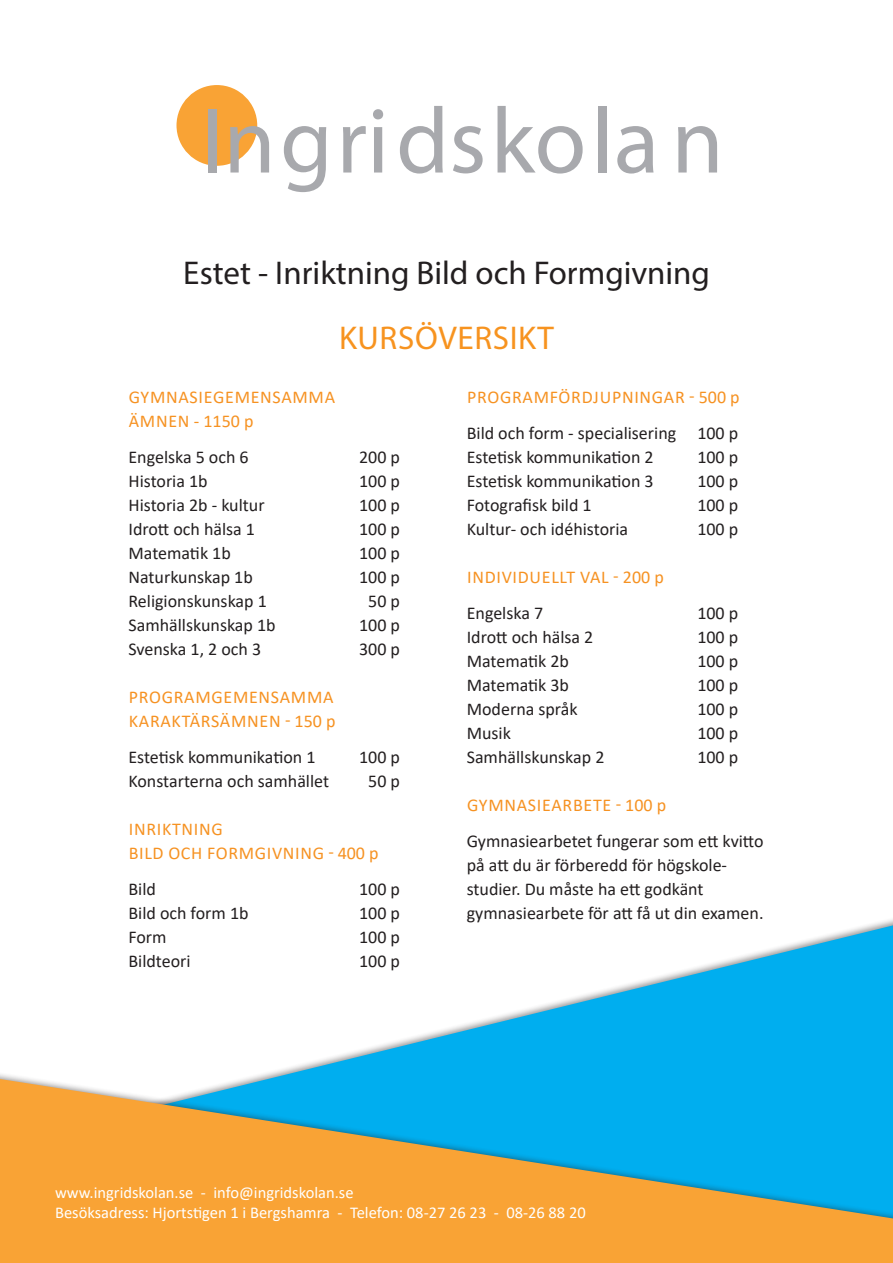
<style>
.page{position:relative;width:893px;height:1263px;background:#fff}
.page>*{position:absolute;margin:0;border:0;box-sizing:border-box;transform-origin:0 0}
.t1{font:93.75px "Myriad Pro";letter-spacing:.04em;color:#a8a9ad}
.t2{font:33px "Myriad Pro";color:#231f20}
.t3{font:33px "Myriad Pro";letter-spacing:.02em;color:#f7931f}
.t4{font:18px/24px "Calibri";color:#231f20}
.t5{font:18px/24px "Calibri";letter-spacing:.04em;color:#f69222}
.t6{font:16.5px/19.8px "Calibri";color:#fff}
</style>
<div class="page">
<svg style="left:282px;top:925px;width:611px;height:145px"></svg>
<div style="left:0;top:1070px;width:893px;height:193px;background:#231f20;opacity:.45"></div>
<svg style="left:0;top:1079px;width:893px;height:184px;background:#9fa77a"></svg>
<div style="left:176px;top:85px;width:81px;height:81px;background:#f9a335;border-radius:50%"></div>
<h1 class="t1" style="left:201px;top:83px;width:524px">Ingridskolan</h1>
<h2 class="t2" style="left:183px;top:252px;width:528px">Estet - Inriktning Bild och Formgivning</h2>
<h2 class="t3" style="left:339px;top:317px;width:216px">KURSÖVERSIKT</h2>
<p class="t5" style="left:129px;top:384px;width:208px">GYMNASIEGEMENSAMMA<br>ÄMNEN - 1150 p</p>
<p class="t4" style="left:128px;top:444px;width:122px">Engelska 5 och 6</p>
<p class="t4" style="left:359px;top:444px;width:42px">200 p</p>
<p class="t4" style="left:128px;top:468px;width:81px">Historia 1b</p>
<p class="t4" style="left:359px;top:468px;width:42px">100 p</p>
<p class="t4" style="left:128px;top:492px;width:138px">Historia 2b - kultur</p>
<p class="t4" style="left:359px;top:492px;width:42px">100 p</p>
<p class="t4" style="left:128px;top:516px;width:128px">Idrott och hälsa 1</p>
<p class="t4" style="left:359px;top:516px;width:42px">100 p</p>
<p class="t4" style="left:128px;top:540px;width:104px">Matematik 1b</p>
<p class="t4" style="left:359px;top:540px;width:42px">100 p</p>
<p class="t4" style="left:128px;top:564px;width:126px">Naturkunskap 1b</p>
<p class="t4" style="left:359px;top:564px;width:42px">100 p</p>
<p class="t4" style="left:128px;top:588px;width:140px">Religionskunskap 1</p>
<p class="t4" style="left:368px;top:588px;width:33px">50 p</p>
<p class="t4" style="left:128px;top:612px;width:149px">Samhällskunskap 1b</p>
<p class="t4" style="left:359px;top:612px;width:42px">100 p</p>
<p class="t4" style="left:128px;top:636px;width:134px">Svenska 1, 2 och 3</p>
<p class="t4" style="left:359px;top:636px;width:42px">300 p</p>
<p class="t5" style="left:129px;top:684px;width:208px">PROGRAMGEMENSAMMA<br>KARAKTÄRSÄMNEN - 150 p</p>
<p class="t4" style="left:128px;top:744px;width:189px">Estetisk kommunikation 1</p>
<p class="t4" style="left:359px;top:744px;width:42px">100 p</p>
<p class="t4" style="left:128px;top:768px;width:202px">Konstarterna och samhället</p>
<p class="t4" style="left:368px;top:768px;width:33px">50 p</p>
<p class="t5" style="left:129px;top:816px;width:251px">INRIKTNING<br>BILD OCH FORMGIVNING - 400 p</p>
<p class="t4" style="left:128px;top:876px;width:29px">Bild</p>
<p class="t4" style="left:359px;top:876px;width:42px">100 p</p>
<p class="t4" style="left:128px;top:900px;width:122px">Bild och form 1b</p>
<p class="t4" style="left:359px;top:900px;width:42px">100 p</p>
<p class="t4" style="left:128px;top:924px;width:40px">Form</p>
<p class="t4" style="left:359px;top:924px;width:42px">100 p</p>
<p class="t4" style="left:128px;top:948px;width:64px">Bildteori</p>
<p class="t4" style="left:359px;top:948px;width:42px">100 p</p>
<p class="t5" style="left:467px;top:384px;width:274px">PROGRAMFÖRDJUPNINGAR - 500 p</p>
<p class="t4" style="left:467px;top:420px;width:273px">Bild och form - specialisering 100 p<br>Estetisk kommunikation 2</p>
<p class="t4" style="left:697px;top:444px;width:42px">100 p</p>
<p class="t4" style="left:467px;top:468px;width:189px">Estetisk kommunikation 3</p>
<p class="t4" style="left:697px;top:468px;width:42px">100 p</p>
<p class="t4" style="left:467px;top:492px;width:126px">Fotografisk bild 1</p>
<p class="t4" style="left:697px;top:492px;width:42px">100 p</p>
<p class="t4" style="left:467px;top:516px;width:163px">Kultur- och idéhistoria</p>
<p class="t4" style="left:697px;top:516px;width:42px">100 p</p>
<p class="t5" style="left:467px;top:564px;width:198px">INDIVIDUELLT VAL - 200 p</p>
<p class="t4" style="left:467px;top:600px;width:78px">Engelska 7</p>
<p class="t4" style="left:697px;top:600px;width:42px">100 p</p>
<p class="t4" style="left:467px;top:624px;width:128px">Idrott och hälsa 2</p>
<p class="t4" style="left:697px;top:624px;width:42px">100 p</p>
<p class="t4" style="left:467px;top:648px;width:104px">Matematik 2b</p>
<p class="t4" style="left:697px;top:648px;width:42px">100 p</p>
<p class="t4" style="left:467px;top:672px;width:104px">Matematik 3b</p>
<p class="t4" style="left:697px;top:672px;width:42px">100 p</p>
<p class="t4" style="left:467px;top:696px;width:112px">Moderna språk</p>
<p class="t4" style="left:697px;top:696px;width:42px">100 p</p>
<p class="t4" style="left:467px;top:720px;width:46px">Musik</p>
<p class="t4" style="left:697px;top:720px;width:42px">100 p</p>
<p class="t4" style="left:467px;top:744px;width:139px">Samhällskunskap 2</p>
<p class="t4" style="left:697px;top:744px;width:42px">100 p</p>
<p class="t5" style="left:467px;top:792px;width:201px">GYMNASIEARBETE - 100 p</p>
<p class="t4" style="left:467px;top:828px;width:298px">Gymnasiearbetet fungerar som ett kvitto på att du är förberedd för högskole&shy;studier. Du måste ha ett godkänt gymnasiearbete för att få ut din examen.</p>
<p class="t6" style="left:55px;top:1182px;width:532px">www.ingridskolan.se - info@ingridskolan.se<br>Besöksadress: Hjortstigen 1 i Bergshamra - Telefon: 08-27 26 23 - 08-26 88 20</p>
</div>
